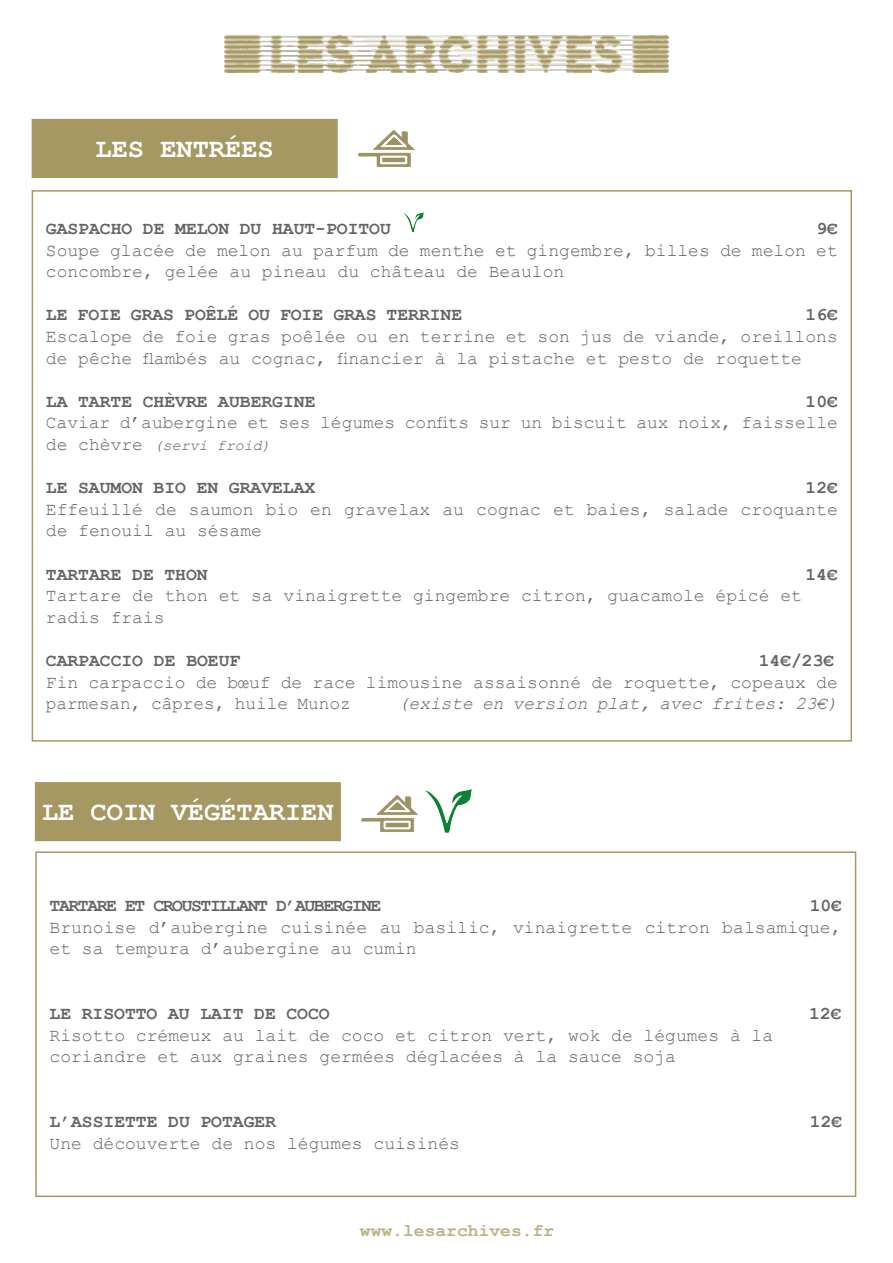
<style>
.page{position:relative;width:893px;height:1263px;background:#fff}
.page>*{position:absolute;margin:0;border:0;box-sizing:border-box;transform-origin:0 0}
.t1{font:700 27px "Courier New";color:#fff}
.t2{font:18px/21.6px "Courier New";color:#636366}
.t3{font:700 18px "Courier New";color:#636366}
.t4{font:italic 18px "Courier New";color:#636366}
.t5{font:700 18px "Courier New";letter-spacing:-.075em;color:#636366}
.t6{font:700 18px "Courier New";color:#bcb289}
.t7{font:italic 15px "Courier New";color:#636366}
.s1{font-style:normal;font-size:18px}
</style>
<div class="page">
<img style="left:224px;top:36px;width:445px;height:36px">
<div style="left:35px;top:851px;width:821px;height:346px;border:2px solid #a69862"></div>
<div style="left:36px;top:783px;width:304px;height:57px;background:#a69862"></div>
<div style="left:35px;top:782px;width:306px;height:59px;border:2px solid #a69862"></div>
<div style="left:32px;top:120px;width:305px;height:57px;background:#a69862"></div>
<div style="left:32px;top:119px;width:306px;height:59px;border:2px solid #a69862"></div>
<svg style="left:358px;top:130px;width:56px;height:37px"></svg>
<svg style="left:361px;top:795px;width:51px;height:37px"></svg>
<img style="left:412px;top:789px;width:68px;height:64px">
<img style="left:403px;top:212px;width:21px;height:21px">
<h1 class="t1" style="left:96px;top:134px;width:180px">LES ENTRÉES</h1>
<p class="t3" style="left:46px;top:219px;width:346px">GASPACHO DE MELON DU HAUT-POITOU</p>
<p class="t3" style="left:816px;top:219px;width:23px">9€</p>
<p class="t2" style="left:46px;top:240px;width:793px">Soupe glacée de melon au parfum de menthe et gingembre, billes de melon et concombre, gelée au pineau du château de Beaulon</p>
<p class="t3" style="left:46px;top:305px;width:418px">LE FOIE GRAS POÊLÉ OU FOIE GRAS TERRINE</p>
<p class="t3" style="left:806px;top:305px;width:34px">16€</p>
<p class="t2" style="left:46px;top:326px;width:793px">Escalope de foie gras poêlée ou en terrine et son jus de viande, oreillons de pêche flambés au cognac, financier à la pistache et pesto de roquette</p>
<p class="t3" style="left:46px;top:392px;width:271px">LA TARTE CHÈVRE AUBERGINE</p>
<p class="t3" style="left:806px;top:392px;width:34px">10€</p>
<p class="t2" style="left:46px;top:413px;width:793px">Caviar d’aubergine et ses légumes confits sur un biscuit aux noix, faisselle</p>
<p class="t7" style="left:46px;top:437px;width:227px"><span class="s1">de chèvre</span> (servi froid)</p>
<p class="t3" style="left:46px;top:478px;width:271px">LE SAUMON BIO EN GRAVELAX</p>
<p class="t3" style="left:806px;top:478px;width:34px">12€</p>
<p class="t2" style="left:46px;top:499px;width:793px">Effeuillé de saumon bio en gravelax au cognac et baies, salade croquante de fenouil au sésame</p>
<p class="t3" style="left:46px;top:565px;width:163px">TARTARE DE THON</p>
<p class="t3" style="left:805px;top:565px;width:34px">14€</p>
<p class="t2" style="left:46px;top:586px;width:757px">Tartare de thon et sa vinaigrette gingembre citron, guacamole épicé et radis frais</p>
<p class="t3" style="left:46px;top:651px;width:196px">CARPACCIO DE BOEUF</p>
<p class="t3" style="left:759px;top:651px;width:77px">14€/23€</p>
<p class="t2" style="left:46px;top:672px;width:793px">Fin carpaccio de bœuf de race limousine assaisonné de roquette, copeaux de parmesan, câpres, huile Munoz</p>
<p class="t4" style="left:398px;top:694px;width:441px">(existe en version plat, avec frites: 23€)</p>
<h1 class="t1" style="left:42px;top:798px;width:293px">LE COIN VÉGÉTARIEN</h1>
<p class="t5" style="left:50px;top:896px;width:333px">TARTARE ET CROUSTILLANT D’AUBERGINE</p>
<p class="t3" style="left:810px;top:896px;width:34px">10€</p>
<p class="t2" style="left:50px;top:917px;width:793px">Brunoise d’aubergine cuisinée au basilic, vinaigrette citron balsamique, et sa tempura d’aubergine au cumin</p>
<p class="t3" style="left:50px;top:1004px;width:282px">LE RISOTTO AU LAIT DE COCO</p>
<p class="t3" style="left:809px;top:1004px;width:34px">12€</p>
<p class="t2" style="left:50px;top:1025px;width:725px">Risotto crémeux au lait de coco et citron vert, wok de légumes à la coriandre et aux graines germées déglacées à la sauce soja</p>
<p class="t3" style="left:50px;top:1112px;width:228px">L’ASSIETTE DU POTAGER</p>
<p class="t3" style="left:810px;top:1112px;width:34px">12€</p>
<p class="t2" style="left:50px;top:1133px;width:412px">Une découverte de nos légumes cuisinés</p>
<p class="t6" style="left:360px;top:1221px;width:196px">www.lesarchives.fr</p>
</div>
